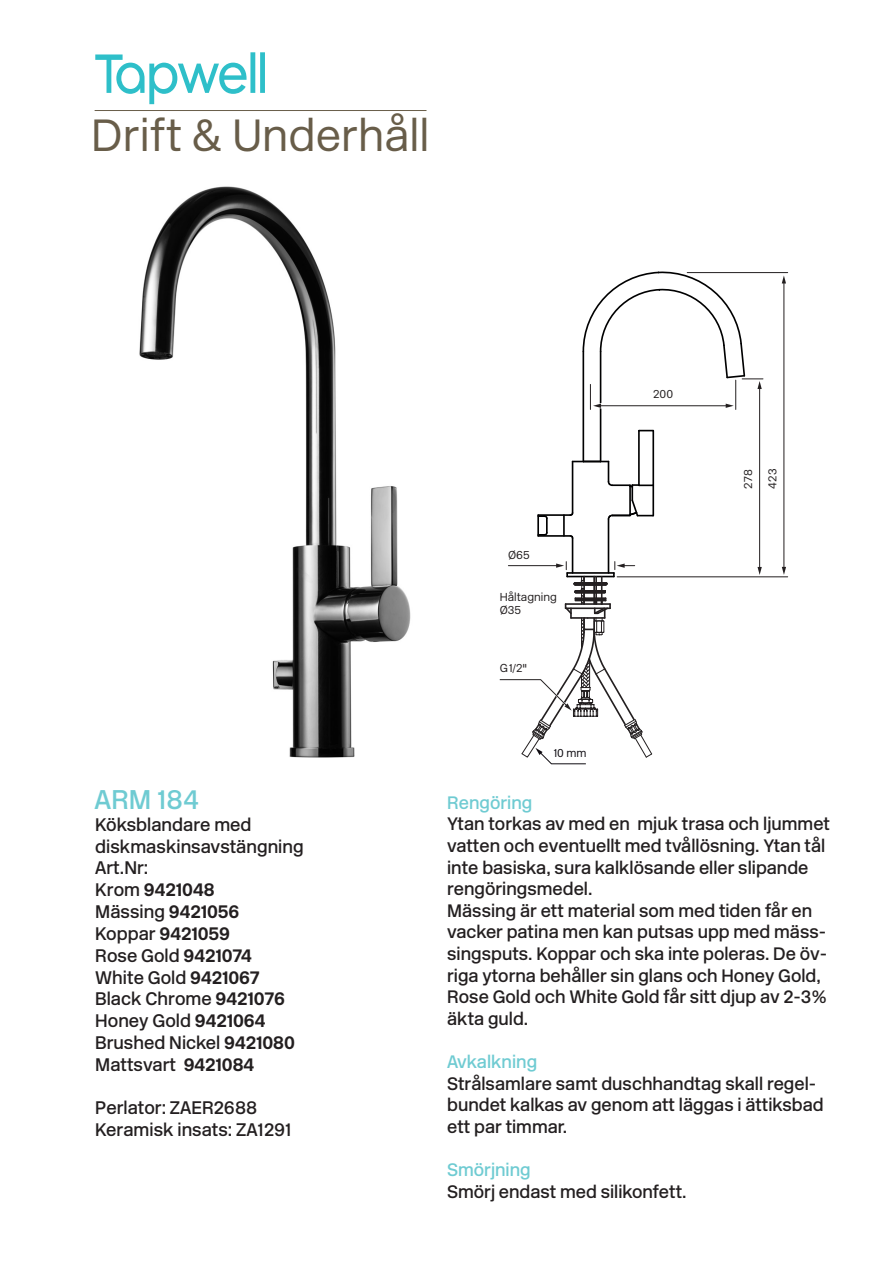
<style>
.page{position:relative;width:893px;height:1263px;background:#fff}
.page>*{position:absolute;margin:0;border:0;box-sizing:border-box;transform-origin:0 0}
.t1{font:300 45px "New Rail Alphabet";color:#685d49}
.t2{font:500 27px "New Rail Alphabet";color:#6fcbd2}
.t3{font:500 18.15px "New Rail Alphabet";color:#231f20}
.t4{font:700 18.15px "New Rail Alphabet";color:#231f20}
.t5{font:500 18px/21.6px "New Rail Alphabet";color:#231f20}
.t6{font:500 18px "New Rail Alphabet";color:#6fcbd2}
.t7{font:300 11.55px/24.3px "New Rail Alphabet";color:#231f20}
.t8{font:300 11.55px "New Rail Alphabet";color:#0f0c12}
.s1{font-weight:500}
.s2{font-weight:700}
</style>
<div class="page">
<img style="left:139px;top:186px;width:272px;height:572px">
<hr style="left:687px;top:272px;width:101px;height:1px;background:#231f20">
<hr style="left:617px;top:577px;width:171px;height:1px;background:#231f20">
<hr style="left:759px;top:388px;width:1px;height:180px;background:#231f20">
<svg style="left:757px;top:567px;width:5px;height:8px"></svg>
<hr style="left:784px;top:282px;width:1px;height:286px;background:#231f20">
<svg style="left:782px;top:567px;width:4px;height:8px"></svg>
<svg style="left:782px;top:275px;width:4px;height:8px"></svg>
<hr style="left:537px;top:515px;width:2px;height:21px;background:#000001">
<hr style="left:563px;top:515px;width:2px;height:21px;background:#000001">
<hr style="left:538px;top:535px;width:32px;height:2px;background:#000001">
<hr style="left:572px;top:461px;width:1px;height:52px;background:#000001">
<hr style="left:572px;top:538px;width:1px;height:35px;background:#000001">
<hr style="left:582px;top:351px;width:2px;height:110px;background:#000001">
<hr style="left:538px;top:514px;width:32px;height:2px;background:#000001">
<svg style="left:538px;top:514px;width:10px;height:22px"></svg>
<hr style="left:600px;top:351px;width:1px;height:110px;background:#000001">
<hr style="left:608px;top:519px;width:1px;height:54px;background:#000001">
<hr style="left:638px;top:431px;width:2px;height:54px;background:#000001">
<hr style="left:573px;top:461px;width:35px;height:1px;background:#000001">
<hr style="left:652px;top:431px;width:2px;height:84px;background:#000001">
<svg style="left:569px;top:511px;width:5px;height:5px"></svg>
<svg style="left:569px;top:535px;width:5px;height:5px"></svg>
<svg style="left:607px;top:461px;width:48px;height:60px"></svg>
<svg style="left:638px;top:429px;width:17px;height:3px"></svg>
<svg style="left:582px;top:271px;width:181px;height:138px"></svg>
<svg style="left:499px;top:561px;width:154px;height:203px"></svg>
<hr style="left:95px;top:110px;width:331px;height:1px;background:#695e4a">
<svg style="left:95px;top:52px;width:170px;height:52px"></svg>
<p class="t1" style="left:91px;top:105px;width:340px">Drift &amp; Underhåll</p>
<p class="t2" style="left:95px;top:781px;width:106px">ARM 184</p>
<p class="t3" style="left:95px;top:812px;width:158px">Köksblandare med</p>
<p class="t3" style="left:95px;top:834px;width:210px">diskmaskinsavstängning</p>
<p class="t3" style="left:95px;top:856px;width:55px">Art.Nr:</p>
<p class="t4" style="left:95px;top:878px;width:121px"><span class="s1">Krom</span> 9421048</p>
<p class="t3" style="left:95px;top:899px;width:146px">Mässing <span class="s2">9421056</span></p>
<p class="t4" style="left:95px;top:921px;width:136px"><span class="s1">Koppar</span> 9421059</p>
<p class="t3" style="left:95px;top:943px;width:158px">Rose Gold <span class="s2">9421074</span></p>
<p class="t3" style="left:95px;top:965px;width:166px">White Gold <span class="s2">9421067</span></p>
<p class="t3" style="left:95px;top:987px;width:191px">Black Chrome <span class="s2">9421076</span></p>
<p class="t3" style="left:95px;top:1009px;width:172px">Honey Gold <span class="s2">9421064</span></p>
<p class="t3" style="left:95px;top:1030px;width:201px">Brushed Nickel <span class="s2">9421080</span></p>
<p class="t3" style="left:95px;top:1052px;width:160px">Mattsvart <span class="s2">9421084</span></p>
<p class="t3" style="left:95px;top:1096px;width:163px">Perlator: ZAER2688</p>
<p class="t3" style="left:95px;top:1118px;width:198px">Keramisk insats: ZA1291</p>
<p class="t7" style="left:508px;top:542px;width:23px">Ø65</p>
<p class="t7" style="left:500px;top:589px;width:59px;line-height:13.8px">Håltagning<br>Ø35</p>
<p class="t7" style="left:500px;top:656px;width:29px">G1/2"</p>
<p class="t8" style="left:554px;top:745px;width:34px">10 mm</p>
<p class="t7" style="left:653px;top:382px;width:21px">200</p>
<p class="t7" style="left:736px;top:488px;width:21px;rotate:-90deg">278<br>423</p>
<p class="t6" style="left:447px;top:790px;width:87px">Rengöring</p>
<p class="t5" style="left:447px;top:813px;width:384px">Ytan torkas av med en mjuk trasa och ljummet</p>
<p class="t5" style="left:447px;top:835px;width:380px">vatten och eventuellt med tvållösning. Ytan tål</p>
<p class="t5" style="left:447px;top:856px;width:363px">inte basiska, sura kalklösande eller slipande</p>
<p class="t5" style="left:447px;top:878px;width:147px">rengöringsmedel.</p>
<p class="t5" style="left:447px;top:899px;width:381px">Mässing är ett material som med tiden får en vacker patina men kan putsas upp med mäs - singsputs. Koppar och ska inte poleras. De öv&shy;riga ytorna behåller sin glans och Honey Gold, Rose Gold och White Gold får sitt djup av 2-3% äkta guld.</p>
<p class="t6" style="left:447px;top:1050px;width:92px">Avkalkning</p>
<p class="t5" style="left:447px;top:1072px;width:378px">Strålsamlare samt duschhandtag skall regel&shy;bundet kalkas av genom att läggas i ättiksbad ett par timmar.</p>
<p class="t6" style="left:447px;top:1158px;width:85px">Smörjning</p>
<p class="t5" style="left:447px;top:1180px;width:241px">Smörj endast med silikonfett.</p>
</div>
